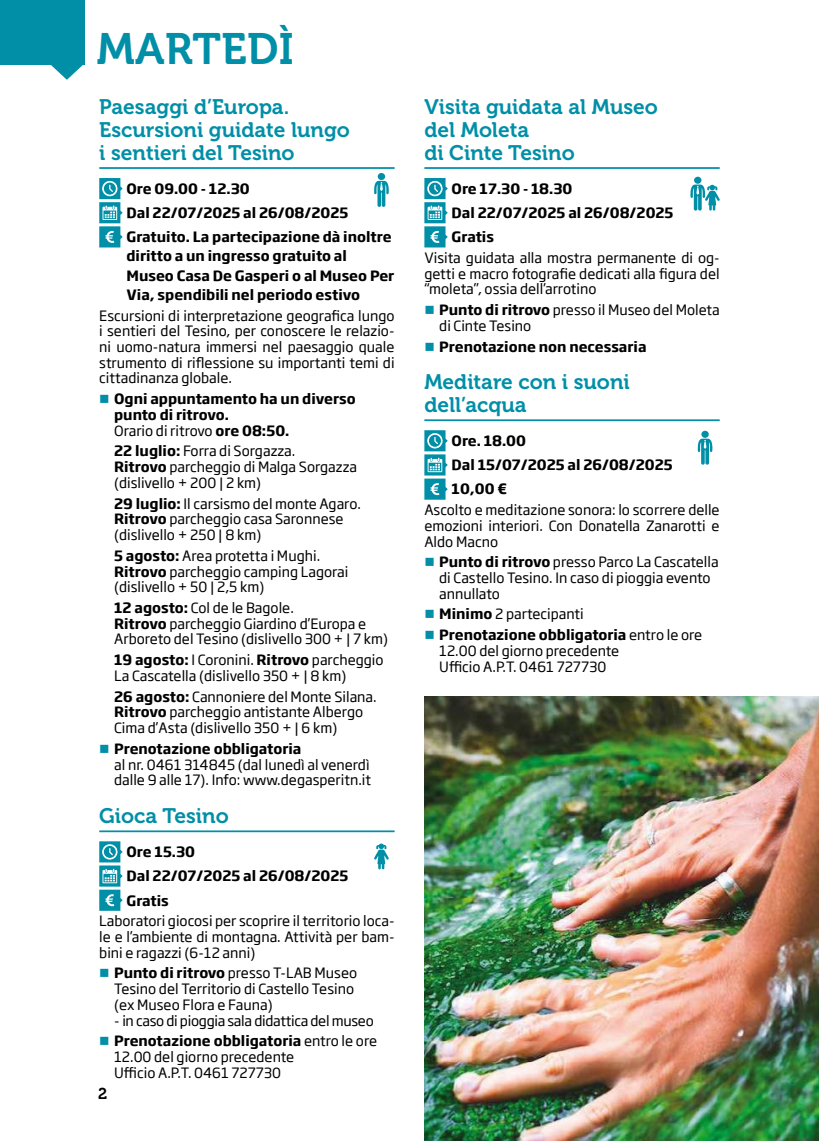
<style>
.page{position:relative;width:819px;height:1141px;background:#fff}
.page>*{position:absolute;margin:0;border:0;box-sizing:border-box;transform-origin:0 0}
.t1{font:43.75px "Museo 700";letter-spacing:.01em;color:#008fa7}
.t2{font:21px/22.8px "Museo 700";color:#008fa7}
.t3{font:15.75px "Museo 700";color:#000}
.t4{font:14px/15.8px "Soho Gothic Std";color:#000}
.t5{font:700 14px/24.2px "Soho Gothic Std";color:#000}
.t6{font:14px "Soho Gothic Std";letter-spacing:-.02em;color:#000}
.s1{color:#008fa7}
.s2{font-weight:400}
.s3{font-weight:700}
</style>
<div class="page">
<div style="left:0;top:0;width:85px;height:64px;background:#008fa7"></div>
<svg style="left:49px;top:64px;width:36px;height:16px"></svg>
<hr style="left:99px;top:167px;width:295px;height:2px;background:#008fa7">
<hr style="left:99px;top:830px;width:295px;height:2px;background:#008fa7">
<svg style="left:99px;top:178px;width:24px;height:69px"></svg>
<svg style="left:99px;top:841px;width:24px;height:70px"></svg>
<img style="left:424px;top:697px;width:395px;height:444px">
<svg style="left:374px;top:843px;width:15px;height:27px"></svg>
<hr style="left:424px;top:167px;width:295px;height:2px;background:#008fa7">
<hr style="left:424px;top:419px;width:295px;height:2px;background:#008fa7">
<svg style="left:424px;top:178px;width:23px;height:69px"></svg>
<svg style="left:424px;top:430px;width:23px;height:70px"></svg>
<svg style="left:697px;top:431px;width:15px;height:34px"></svg>
<svg style="left:374px;top:173px;width:15px;height:34px"></svg>
<svg style="left:690px;top:177px;width:29px;height:34px"></svg>
<h1 class="t1" style="left:97px;top:25px;width:198px">MARTEDÌ</h1>
<h2 class="t2" style="left:99px;top:96px;width:252px">Paesaggi d’Europa.<br>Escursioni guidate lungo i sentieri del Tesino</h2>
<p class="t5" style="left:126px;top:177px;width:266px">Ore 09.00 - 12.30<br>Dal 22/07/2025 al 26/08/2025<br>Gratuito. La partecipazione dà inoltre</p>
<p class="t5" style="left:126px;top:247px;width:269px;line-height:19.2px">diritto a un ingresso gratuito al<br>Museo Casa De Gasperi o al Museo Per<br>Via, spendibili nel periodo estivo</p>
<p class="t4" style="left:99px;top:308px;width:297px;text-align:justify">Escursioni di interpretazione geografica lungo i sentieri del Tesino, per conoscere le relazio&shy;ni uomo-natura immersi nel paesaggio quale strumento di riflessione su importanti temi di cittadinanza globale.</p>
<p class="t5" style="left:114px;top:391px;width:243px;line-height:15.8px;text-indent:-15px"><span class="s1">■</span> Ogni appuntamento ha un diverso punto di ritrovo.<br><span class="s2">Orario di ritrovo</span> ore 08:50.</p>
<p class="t4" style="left:114px;top:444px;width:244px"><span class="s3">22 luglio:</span> Forra di Sorgazza.<br><span class="s3">Ritrovo</span> parcheggio di Malga Sorgazza (dislivello + 200 | 2 km)</p>
<p class="t4" style="left:114px;top:496px;width:248px"><span class="s3">29 luglio:</span> Il carsismo del monte Agaro.<br><span class="s3">Ritrovo</span> parcheggio casa Saronnese (dislivello + 250 | 8 km)</p>
<p class="t4" style="left:114px;top:548px;width:236px"><span class="s3">5 agosto:</span> Area protetta i Mughi.<br><span class="s3">Ritrovo</span> parcheggio camping Lagorai (dislivello + 50 | 2,5 km)</p>
<p class="t4" style="left:114px;top:600px;width:275px"><span class="s3">12 agosto:</span> Col de le Bagole.<br><span class="s3">Ritrovo</span> parcheggio Giardino d’Europa e<br>Arboreto del Tesino (dislivello 300 + | 7 km)</p>
<p class="t4" style="left:114px;top:652px;width:271px"><span class="s3">19 agosto:</span> I Coronini. <span class="s3">Ritrovo</span> parcheggio<br>La Cascatella (dislivello 350 + | 8 km)</p>
<p class="t4" style="left:114px;top:689px;width:264px"><span class="s3">26 agosto:</span> Cannoniere del Monte Silana.<br><span class="s3">Ritrovo</span> parcheggio antistante Albergo<br>Cima d’Asta (dislivello 350 + | 6 km)</p>
<p class="t4" style="left:114px;top:741px;width:258px;text-indent:-15px"><span class="s1">■</span> <span class="s3">Prenotazione obbligatoria<br></span>al nr. 0461 314845 (dal lunedì al venerdì dalle 9 alle 17). Info: www.degasperitn.it</p>
<h2 class="t2" style="left:99px;top:805px;width:131px">Gioca Tesino</h2>
<p class="t5" style="left:126px;top:840px;width:223px">Ore 15.30<br>Dal 22/07/2025 al 26/08/2025<br>Gratis</p>
<p class="t4" style="left:99px;top:913px;width:297px;text-align:justify">Laboratori giocosi per scoprire il territorio loca&shy;le e l’ambiente di montagna. Attività per bam&shy;bini e ragazzi (6-12 anni)</p>
<p class="t4" style="left:114px;top:966px;width:244px;text-indent:-15px"><span class="s1">■</span> <span class="s3">Punto di ritrovo</span> presso T-LAB Museo<br>Tesino del Territorio di Castello Tesino (ex Museo Flora e Fauna)</p>
<p class="t6" style="left:114px;top:1012px;width:261px">- in caso di pioggia sala didattica del museo</p>
<p class="t4" style="left:114px;top:1034px;width:264px;text-indent:-15px"><span class="s1">■</span> <span class="s3">Prenotazione obbligatoria</span> entro le ore<br>12.00 del giorno precedente<br>Ufficio A.P.T. 0461 727730</p>
<p class="t3" style="left:98px;top:1085px;width:11px">2</p>
<h2 class="t2" style="left:424px;top:96px;width:235px">Visita guidata al Museo del Moleta<br>di Cinte Tesino</h2>
<p class="t5" style="left:451px;top:177px;width:223px">Ore 17.30 - 18.30<br>Dal 22/07/2025 al 26/08/2025<br>Gratis</p>
<p class="t4" style="left:424px;top:250px;width:297px;text-align:justify">Visita guidata alla mostra permanente di og&shy;getti e macro fotografie dedicati alla figura del “moleta”, ossia dell’arrotino</p>
<p class="t4" style="left:439px;top:302px;width:282px;text-indent:-15px"><span class="s1">■</span> <span class="s3">Punto di ritrovo</span> presso il Museo del Moleta di Cinte Tesino</p>
<p class="t5" style="left:424px;top:334px;width:224px"><span class="s1">■</span> Prenotazione non necessaria</p>
<h2 class="t2" style="left:424px;top:371px;width:207px">Meditare con i suoni dell’acqua</h2>
<p class="t5" style="left:451px;top:429px;width:223px">Ore. 18.00<br>Dal 15/07/2025 al 26/08/2025<br>10,00 €</p>
<p class="t4" style="left:424px;top:502px;width:297px;text-align:justify">Ascolto e meditazione sonora: lo scorrere delle emozioni interiori. Con Donatella Zanarotti e Aldo Macno</p>
<p class="t4" style="left:439px;top:554px;width:281px;text-indent:-15px"><span class="s1">■</span> <span class="s3">Punto di ritrovo</span> presso Parco La Cascatella di Castello Tesino. In caso di pioggia evento annullato</p>
<p class="t4" style="left:424px;top:607px;width:161px"><span class="s1">■</span> <span class="s3">Minimo</span> 2 partecipanti</p>
<p class="t4" style="left:439px;top:627px;width:264px;text-indent:-15px"><span class="s1">■</span> <span class="s3">Prenotazione obbligatoria</span> entro le ore<br>12.00 del giorno precedente<br>Ufficio A.P.T. 0461 727730</p>
</div>
